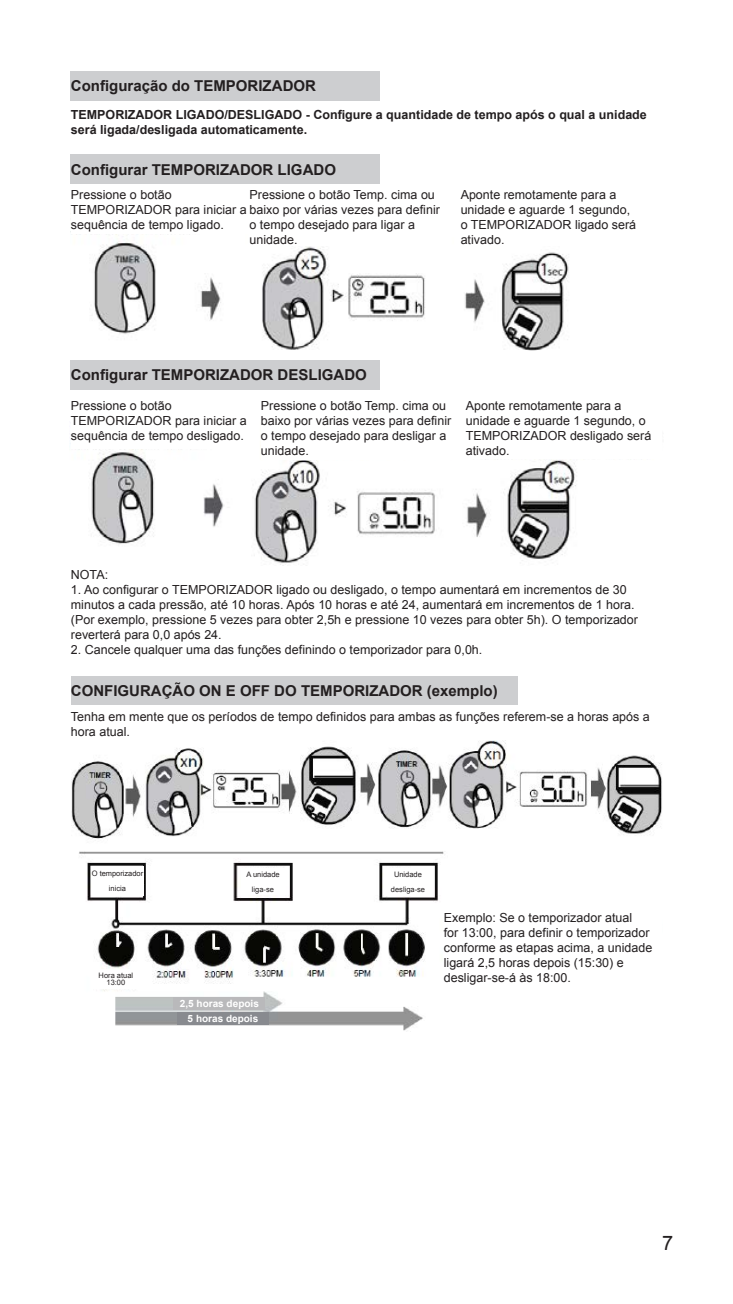
<style>
.page{position:relative;width:733px;height:1304px;background:#fff}
.page>*{position:absolute;margin:0;border:0;box-sizing:border-box;transform-origin:0 0}
.t1{font:20px "Arial";color:#231f20}
.t2{font:700 15px "Arial";color:#231f20}
.t3{font:12.5px/15px "Arial";color:#231f20}
.t4{font:700 12.5px/15px "Arial";color:#231f20}
.t5{font:700 10px "Arial";color:#fff}
.t6{font:7.5px/15px "Arial";color:#231f20;text-align:center}
</style>
<div class="page">
<div style="left:71px;top:71px;width:309px;height:30px;background:#cdced0"></div>
<div style="left:71px;top:155px;width:309px;height:29px;background:#cdced0"></div>
<img style="left:76px;top:234px;width:493px;height:116px">
<div style="left:71px;top:360px;width:309px;height:30px;background:#cdced0"></div>
<img style="left:70px;top:443px;width:506px;height:122px">
<div style="left:71px;top:676px;width:446px;height:29px;background:#cdced0"></div>
<img style="left:72px;top:740px;width:590px;height:291px">
<div style="left:249px;top:188px;width:202px;height:58px;background:#fff"></div>
<div style="left:460px;top:188px;width:202px;height:58px;background:#fff"></div>
<div style="left:71px;top:399px;width:177px;height:50px;background:#fff"></div>
<div style="left:261px;top:399px;width:200px;height:61px;background:#fff"></div>
<div style="left:466px;top:399px;width:196px;height:59px;background:#fff"></div>
<div style="left:444px;top:911px;width:218px;height:110px;background:#fff"></div>
<div style="left:92px;top:866px;width:51px;height:30px;background:#fff"></div>
<div style="left:241px;top:869px;width:44px;height:26px;background:#fff"></div>
<div style="left:384px;top:868px;width:48px;height:28px;background:#fff"></div>
<div style="left:91px;top:969px;width:49px;height:19px;background:#fff"></div>
<div style="left:174px;top:998px;width:91px;height:12px;background:#b9b9bb"></div>
<div style="left:177px;top:1012px;width:92px;height:12px;background:#888a8f"></div>
<p class="t2" style="left:71px;top:76px;width:247px">Configuração do TEMPORIZADOR</p>
<p class="t4" style="left:71px;top:107px;width:577px">TEMPORIZADOR LIGADO/DESLIGADO - Configure a quantidade de tempo após o qual a unidade será ligada/desligada automaticamente.</p>
<p class="t2" style="left:71px;top:160px;width:267px">Configurar TEMPORIZADOR LIGADO</p>
<p class="t3" style="left:71px;top:187px;width:370px">Pressione o botão<br>TEMPORIZADOR para iniciar a baixo por várias vezes para definir sequência de tempo ligado.</p>
<p class="t3" style="left:249px;top:187px;width:187px">Pressione o botão Temp. cima ou</p>
<p class="t3" style="left:249px;top:217px;width:167px">o tempo desejado para ligar a unidade.</p>
<p class="t3" style="left:460px;top:187px;width:177px">Aponte remotamente para a unidade e aguarde 1 segundo, o TEMPORIZADOR ligado será ativado.</p>
<p class="t2" style="left:71px;top:365px;width:297px">Configurar TEMPORIZADOR DESLIGADO</p>
<p class="t3" style="left:71px;top:398px;width:177px">Pressione o botão<br>TEMPORIZADOR para iniciar a sequência de tempo desligado.</p>
<p class="t3" style="left:261px;top:398px;width:192px">Pressione o botão Temp. cima ou baixo por várias vezes para definir o tempo desejado para desligar a unidade.</p>
<p class="t3" style="left:466px;top:398px;width:187px">Aponte remotamente para a unidade e aguarde 1 segundo, o<br>TEMPORIZADOR desligado será ativado.</p>
<p class="t3" style="left:71px;top:567px;width:39px">NOTA:</p>
<p class="t3" style="left:71px;top:582px;width:568px">1. Ao configurar o TEMPORIZADOR ligado ou desligado, o tempo aumentará em incrementos de 30 minutos a cada pressão, até 10 horas. Após 10 horas e até 24, aumentará em incrementos de 1 hora. (Por exemplo, pressione 5 vezes para obter 2,5h e pressione 10 vezes para obter 5h). O temporizador reverterá para 0,0 após 24.</p>
<p class="t3" style="left:71px;top:642px;width:413px">2. Cancele qualquer uma das funções definindo o temporizador para 0,0h.</p>
<p class="t2" style="left:71px;top:681px;width:428px">CONFIGURAÇÃO ON E OFF DO TEMPORIZADOR (exemplo)</p>
<p class="t3" style="left:71px;top:709px;width:580px">Tenha em mente que os períodos de tempo definidos para ambas as funções referem-se a horas após a hora atual.</p>
<p class="t6" style="left:92px;top:866px;width:53px">O temporizador inicia</p>
<p class="t6" style="left:246px;top:867px;width:35px">A unidade liga-se</p>
<p class="t6" style="left:391px;top:867px;width:36px">Unidade desliga-se</p>
<p class="t6" style="left:99px;top:971px;width:36px;line-height:7.5px">Hora atual<br>13:00</p>
<p class="t5" style="left:180px;top:997px;width:80px">2,5 horas depois</p>
<p class="t5" style="left:188px;top:1011px;width:72px">5 horas depois</p>
<p class="t3" style="left:444px;top:910px;width:210px">Exemplo: Se o temporizador atual<br>for 13:00, para definir o temporizador conforme as etapas acima, a unidade ligará 2,5 horas depois (15:30) e desligar-se-á às 18:00.</p>
<h1 class="t1" style="left:662px;top:1230px;width:13px">7</h1>
</div>
